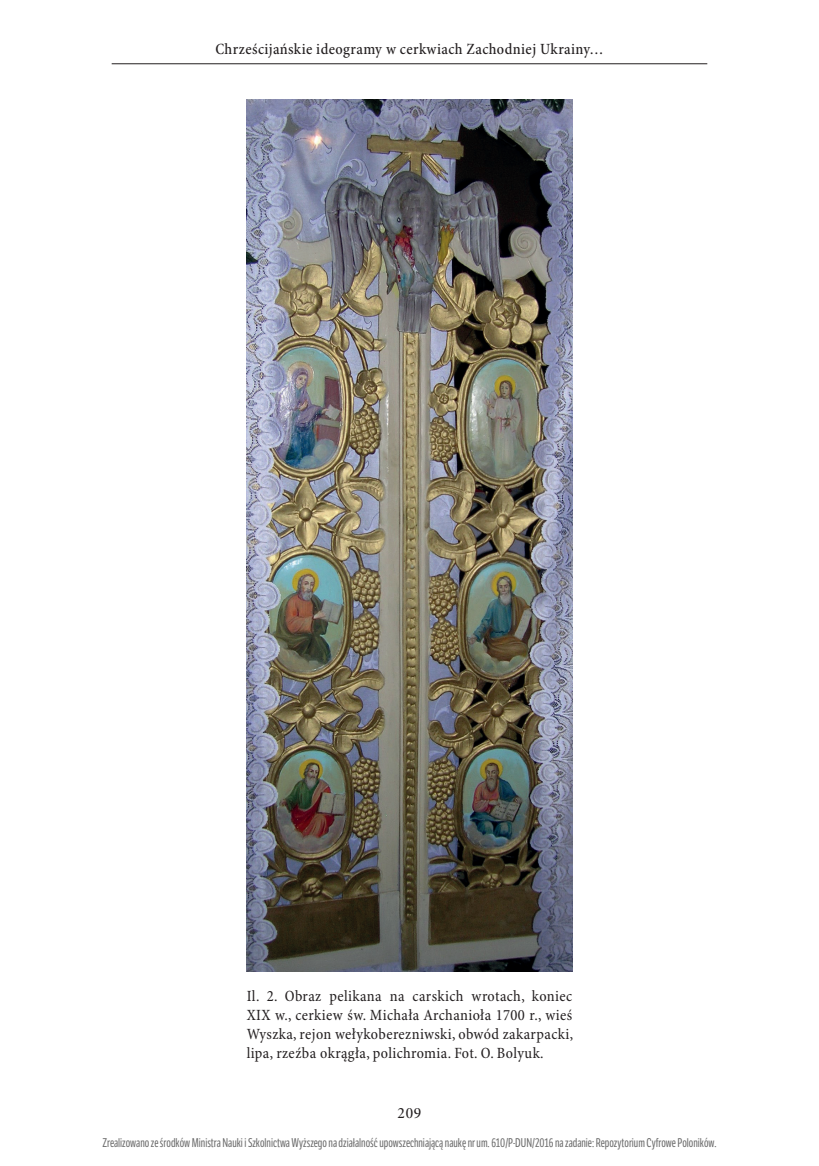
<style>
.page{position:relative;width:819px;height:1166px;background:#fff}
.page>*{position:absolute;margin:0;border:0;box-sizing:border-box;transform-origin:0 0}
.t1{font:condensed 15.75px/19.2px "Minion Pro";letter-spacing:.025em;color:#231f20;text-align:justify}
.t2{font:500 condensed 15.75px "Minion Pro";letter-spacing:.025em;color:#231f20}
.t3{font:15.75px "Minion Pro Medium Subh";color:#231f20}
.t4{font:12.25px "LFT Etica Compressed";color:#6b6b6b}
</style>
<div class="page">
<hr style="left:112px;top:63px;width:595px;height:1px;background:#231f20">
<img style="left:247px;top:100px;width:325px;height:871px">
<p class="t2" style="left:215px;top:39px;width:390px">Chrześcijańskie ideogramy w cerkwiach Zachodniej Ukrainy…</p>
<p class="t1" style="left:247px;top:986px;width:328px">Il. 2. Obraz pelikana na carskich wrotach, koniec XIX w., cerkiew św. Michała Archanioła 1700 r., wieś Wyszka, rejon wełykoberezniwski, obwód zakarpacki, lipa, rzeźba okrągła, polichromia. Fot. O. Bolyuk.</p>
<p class="t3" style="left:397px;top:1104px;width:25px">209</p>
<p class="t4" style="left:102px;top:1136px;width:615px">Zrealizowano ze środków Ministra Nauki i Szkolnictwa Wyższego na działalność upowszechniającą naukę nr um. 610/P-DUN/2016 na zadanie: Repozytorium Cyfrowe Poloników.</p>
</div>
